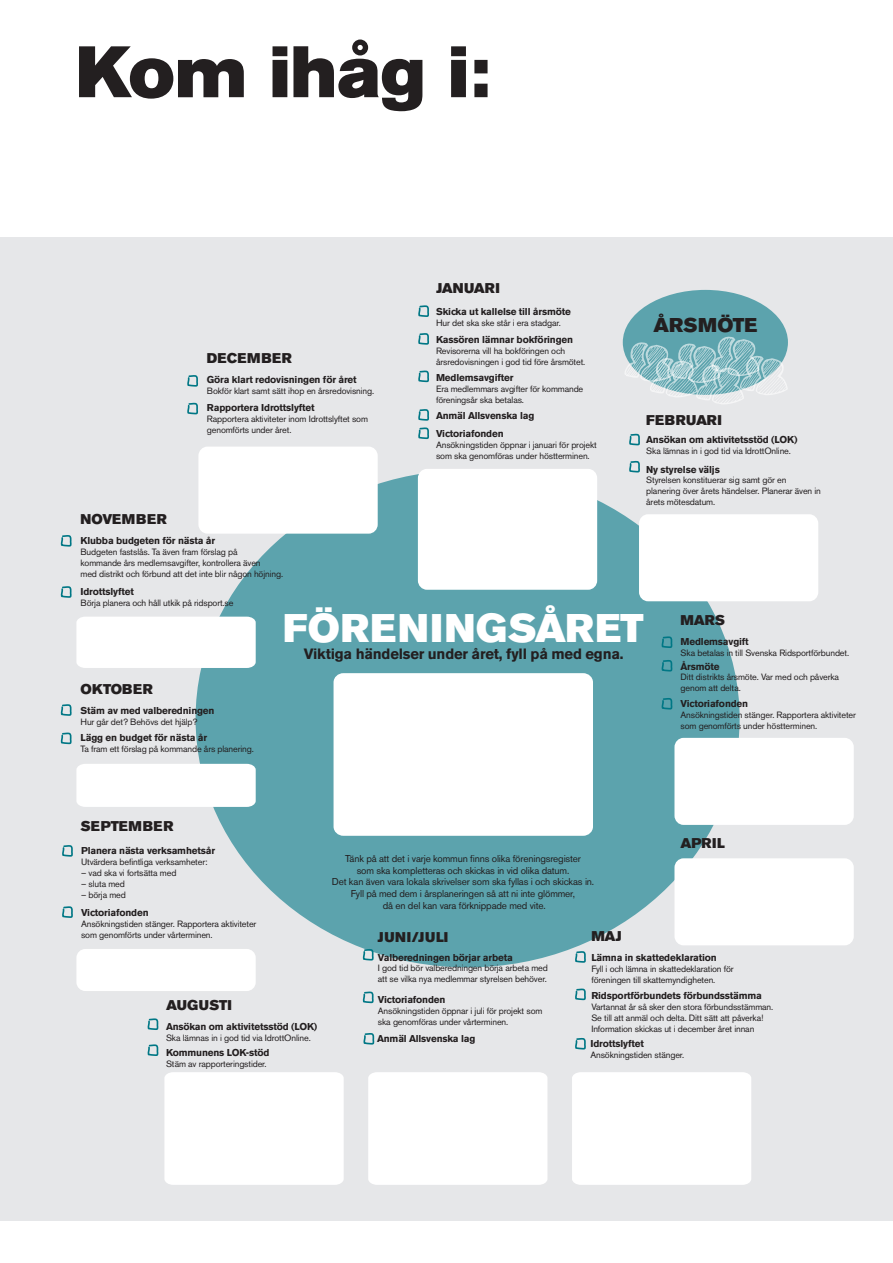
<style>
.page{position:relative;width:893px;height:1263px;background:#fff}
.page>*{position:absolute;margin:0;border:0;box-sizing:border-box;transform-origin:0 0}
.t1{font:72px "Akzidenz Grotesk BE Super";color:#231f20}
.t2{font:39.6px "Akzidenz Grotesk BE Super";letter-spacing:.015em;color:#fff}
.t3{font:19.8px "Akzidenz Grotesk BE Super";letter-spacing:.005em;color:#231f20}
.t4{font:700 14.85px "Akzidenz Grotesk BE";letter-spacing:-.015em;color:#231f20}
.t5{font:14.1px "Akzidenz Grotesk BE Super";letter-spacing:.045em;color:#231f20}
.t6{font:14.1px "Akzidenz Grotesk BE Super";letter-spacing:.015em;color:#231f20}
.t7{font:14.1px "Akzidenz Grotesk BE Super";letter-spacing:-.015em;color:#231f20}
.t8{font:700 9.9px "Akzidenz Grotesk BE";letter-spacing:-.015em;color:#231f20}
.t9{font:9.9px/11.9px "Akzidenz Grotesk BE";letter-spacing:-.015em;color:#231f20;text-align:center}
.t10{font:9.15px/10.9px "Akzidenz Grotesk BE";letter-spacing:-.015em;color:#231f20}
</style>
<div class="page">
<div style="left:5px;top:237px;width:888px;height:983px;background:#e6e7e9"></div>
<div style="left:196px;top:470px;width:544px;height:497px;background:#5ca3ad;border-radius:50%"></div>
<div style="left:334px;top:673px;width:259px;height:163px;background:#fff;border-radius:10px"></div>
<div style="left:76px;top:949px;width:180px;height:42px;background:#fff;border-radius:9px"></div>
<div style="left:418px;top:469px;width:179px;height:121px;background:#fff;border-radius:9px"></div>
<div style="left:198px;top:447px;width:180px;height:87px;background:#fff;border-radius:9px"></div>
<div style="left:639px;top:514px;width:179px;height:87px;background:#fff;border-radius:9px"></div>
<div style="left:674px;top:858px;width:180px;height:87px;background:#fff;border-radius:9px"></div>
<div style="left:674px;top:738px;width:180px;height:87px;background:#fff;border-radius:9px"></div>
<div style="left:164px;top:1072px;width:180px;height:113px;background:#fff"></div>
<div style="left:368px;top:1072px;width:179px;height:113px;background:#fff"></div>
<div style="left:572px;top:1072px;width:179px;height:113px;background:#fff"></div>
<div style="left:76px;top:764px;width:180px;height:43px;background:#fff"></div>
<div style="left:76px;top:617px;width:180px;height:51px;background:#fff"></div>
<svg style="left:187px;top:375px;width:11px;height:12px"></svg>
<svg style="left:187px;top:403px;width:11px;height:11px"></svg>
<svg style="left:418px;top:305px;width:11px;height:12px"></svg>
<svg style="left:418px;top:333px;width:11px;height:12px"></svg>
<svg style="left:418px;top:371px;width:11px;height:11px"></svg>
<svg style="left:418px;top:409px;width:11px;height:12px"></svg>
<svg style="left:363px;top:1033px;width:11px;height:11px"></svg>
<svg style="left:418px;top:427px;width:11px;height:12px"></svg>
<svg style="left:629px;top:434px;width:11px;height:11px"></svg>
<svg style="left:629px;top:461px;width:11px;height:11px"></svg>
<svg style="left:662px;top:636px;width:10px;height:12px"></svg>
<svg style="left:662px;top:660px;width:10px;height:11px"></svg>
<svg style="left:662px;top:698px;width:10px;height:11px"></svg>
<svg style="left:575px;top:951px;width:11px;height:12px"></svg>
<svg style="left:575px;top:988px;width:11px;height:12px"></svg>
<svg style="left:575px;top:1038px;width:11px;height:11px"></svg>
<svg style="left:363px;top:949px;width:11px;height:11px"></svg>
<svg style="left:148px;top:1018px;width:10px;height:12px"></svg>
<svg style="left:148px;top:1044px;width:10px;height:12px"></svg>
<svg style="left:363px;top:991px;width:11px;height:12px"></svg>
<svg style="left:61px;top:732px;width:11px;height:12px"></svg>
<svg style="left:61px;top:704px;width:11px;height:12px"></svg>
<svg style="left:61px;top:586px;width:11px;height:12px"></svg>
<svg style="left:61px;top:535px;width:11px;height:12px"></svg>
<div style="left:623px;top:290px;width:165px;height:105px;background:#5ca3ad;border-radius:50%"></div>
<svg style="left:624px;top:337px;width:164px;height:67px"></svg>
<svg style="left:62px;top:906px;width:11px;height:12px"></svg>
<svg style="left:62px;top:845px;width:11px;height:12px"></svg>
<p class="t1" style="left:76px;top:30px;width:416px">Kom ihåg i:</p>
<p class="t5" style="left:207px;top:350px;width:86px">DECEMBER</p>
<p class="t8" style="left:207px;top:374px;width:151px">Göra klart redovisningen för året</p>
<p class="t10" style="left:207px;top:385px;width:169px">Bokför klart samt sätt ihop en årsredovisning.</p>
<p class="t8" style="left:207px;top:402px;width:109px">Rapportera Idrottslyftet</p>
<p class="t10" style="left:207px;top:413px;width:163px">Rapportera aktiviteter inom Idrottslyftet som genomförts under året.</p>
<p class="t7" style="left:436px;top:280px;width:65px">JANUARI</p>
<p class="t8" style="left:436px;top:306px;width:136px">Skicka ut kallelse till årsmöte</p>
<p class="t10" style="left:436px;top:317px;width:126px">Hur det ska ske står i era stadgar.</p>
<p class="t8" style="left:436px;top:334px;width:139px">Kassören lämnar bokföringen</p>
<p class="t10" style="left:436px;top:345px;width:151px">Revisorerna vill ha bokföringen och årsredovisningen i god tid före årsmötet.</p>
<p class="t8" style="left:436px;top:372px;width:79px">Medlemsavgifter</p>
<p class="t10" style="left:436px;top:383px;width:149px">Era medlemmars avgifter för kommande föreningsår ska betalas.</p>
<p class="t3" style="left:654px;top:314px;width:105px">ÅRSMÖTE</p>
<p class="t8" style="left:436px;top:409px;width:100px">Anmäl Allsvenska lag</p>
<p class="t5" style="left:646px;top:412px;width:77px">FEBRUARI</p>
<p class="t8" style="left:436px;top:428px;width:69px">Victoriafonden</p>
<p class="t10" style="left:436px;top:439px;width:162px">Ansökningstiden öppnar i januari för projekt som ska genomföras under höstterminen.</p>
<p class="t8" style="left:646px;top:434px;width:153px">Ansökan om aktivitetsstöd (LOK)</p>
<p class="t10" style="left:646px;top:445px;width:146px">Ska lämnas in i god tid via IdrottOnline.</p>
<p class="t8" style="left:646px;top:463px;width:75px">Ny styrelse väljs</p>
<p class="t10" style="left:646px;top:475px;width:176px">Styrelsen konstituerar sig samt gör en planering över årets händelser. Planerar även in årets mötesdatum.</p>
<p class="t5" style="left:81px;top:511px;width:88px">NOVEMBER</p>
<p class="t8" style="left:81px;top:535px;width:136px">Klubba budgeten för nästa år</p>
<p class="t10" style="left:81px;top:547px;width:204px">Budgeten fastslås. Ta även fram förslag på<br>kommande års medlemsavgifter, kontrollera även<br>med distrikt och förbund att det inte blir någon höjning.</p>
<p class="t8" style="left:81px;top:585px;width:55px">Idrottslyftet</p>
<p class="t10" style="left:81px;top:597px;width:154px">Börja planera och håll utkik på ridsport.se</p>
<p class="t2" style="left:283px;top:605px;width:362px">FÖRENINGSÅRET</p>
<p class="t6" style="left:81px;top:680px;width:74px">OKTOBER</p>
<p class="t8" style="left:81px;top:705px;width:136px">Stäm av med valberedningen</p>
<p class="t10" style="left:81px;top:716px;width:118px">Hur går det? Behövs det hjälp?</p>
<p class="t8" style="left:81px;top:732px;width:128px">Lägg en budget för nästa år</p>
<p class="t10" style="left:81px;top:743px;width:175px">Ta fram ett förslag på kommande års planering.</p>
<p class="t5" style="left:81px;top:818px;width:94px">SEPTEMBER</p>
<p class="t8" style="left:81px;top:845px;width:136px">Planera nästa verksamhetsår</p>
<p class="t10" style="left:81px;top:857px;width:128px">Utvärdera befintliga verksamheter:</p>
<p class="t10" style="left:81px;top:868px;width:97px">– vad ska vi fortsätta med</p>
<p class="t10" style="left:81px;top:878px;width:45px">– sluta med</p>
<p class="t10" style="left:81px;top:889px;width:46px">– börja med</p>
<p class="t8" style="left:81px;top:906px;width:69px">Victoriafonden</p>
<p class="t10" style="left:81px;top:918px;width:177px">Ansökningstiden stänger. Rapportera aktiviteter som genomförts under vårterminen.</p>
<p class="t4" style="left:304px;top:645px;width:321px">Viktiga händelser under året, fyll på med egna.</p>
<p class="t9" style="left:332px;top:852px;width:264px">Tänk på att det i varje kommun finns olika föreningsregister<br>som ska kompletteras och skickas in vid olika datum.<br>Det kan även vara lokala skrivelser som ska fyllas i och skickas in.<br>Fyll på med dem i årsplaneringen så att ni inte glömmer,<br>då en del kan vara förknippade med vite.</p>
<p class="t5" style="left:378px;top:929px;width:72px">JUNI/JULI</p>
<p class="t6" style="left:591px;top:928px;width:32px">MAJ</p>
<p class="t6" style="left:681px;top:612px;width:46px">MARS</p>
<p class="t8" style="left:681px;top:636px;width:70px">Medlemsavgift</p>
<p class="t10" style="left:681px;top:647px;width:170px">Ska betalas in till Svenska Ridsportförbundet.</p>
<p class="t8" style="left:681px;top:660px;width:41px">Årsmöte</p>
<p class="t10" style="left:681px;top:672px;width:160px">Ditt distrikts årsmöte. Var med och påverka genom att delta.</p>
<p class="t8" style="left:681px;top:698px;width:69px">Victoriafonden</p>
<p class="t10" style="left:681px;top:710px;width:177px">Ansökningstiden stänger. Rapportera aktiviteter som genomförts under höstterminen.</p>
<p class="t6" style="left:681px;top:834px;width:46px">APRIL</p>
<p class="t6" style="left:166px;top:997px;width:67px">AUGUSTI</p>
<p class="t8" style="left:166px;top:1020px;width:153px">Ansökan om aktivitetsstöd (LOK)</p>
<p class="t10" style="left:166px;top:1032px;width:146px">Ska lämnas in i god tid via IdrottOnline.</p>
<p class="t8" style="left:166px;top:1046px;width:105px">Kommunens LOK-stöd</p>
<p class="t10" style="left:166px;top:1058px;width:102px">Stäm av rapporteringstider.</p>
<p class="t8" style="left:378px;top:951px;width:136px">Valberedningen börjar arbeta</p>
<p class="t10" style="left:378px;top:963px;width:172px">I god tid bör valberedningen börja arbeta med att se vilka nya medlemmar styrelsen behöver.</p>
<p class="t8" style="left:378px;top:994px;width:69px">Victoriafonden</p>
<p class="t10" style="left:378px;top:1005px;width:166px">Ansökningstiden öppnar i juli för projekt som ska genomföras under vårterminen.</p>
<p class="t8" style="left:377px;top:1033px;width:100px">Anmäl Allsvenska lag</p>
<p class="t8" style="left:591px;top:952px;width:127px">Lämna in skattedeklaration</p>
<p class="t10" style="left:591px;top:963px;width:144px">Fyll i och lämna in skattedeklaration för föreningen till skattemyndigheten.</p>
<p class="t8" style="left:591px;top:990px;width:172px">Ridsportförbundets förbundsstämma</p>
<p class="t10" style="left:591px;top:1001px;width:183px">Vartannat år så sker den stora förbundsstämman.<br>Se till att anmäl och delta. Ditt sätt att påverka!<br>Information skickas ut i december året innan</p>
<p class="t8" style="left:590px;top:1038px;width:55px">Idrottslyftet</p>
<p class="t10" style="left:590px;top:1049px;width:95px">Ansökningstiden stänger.</p>
</div>
